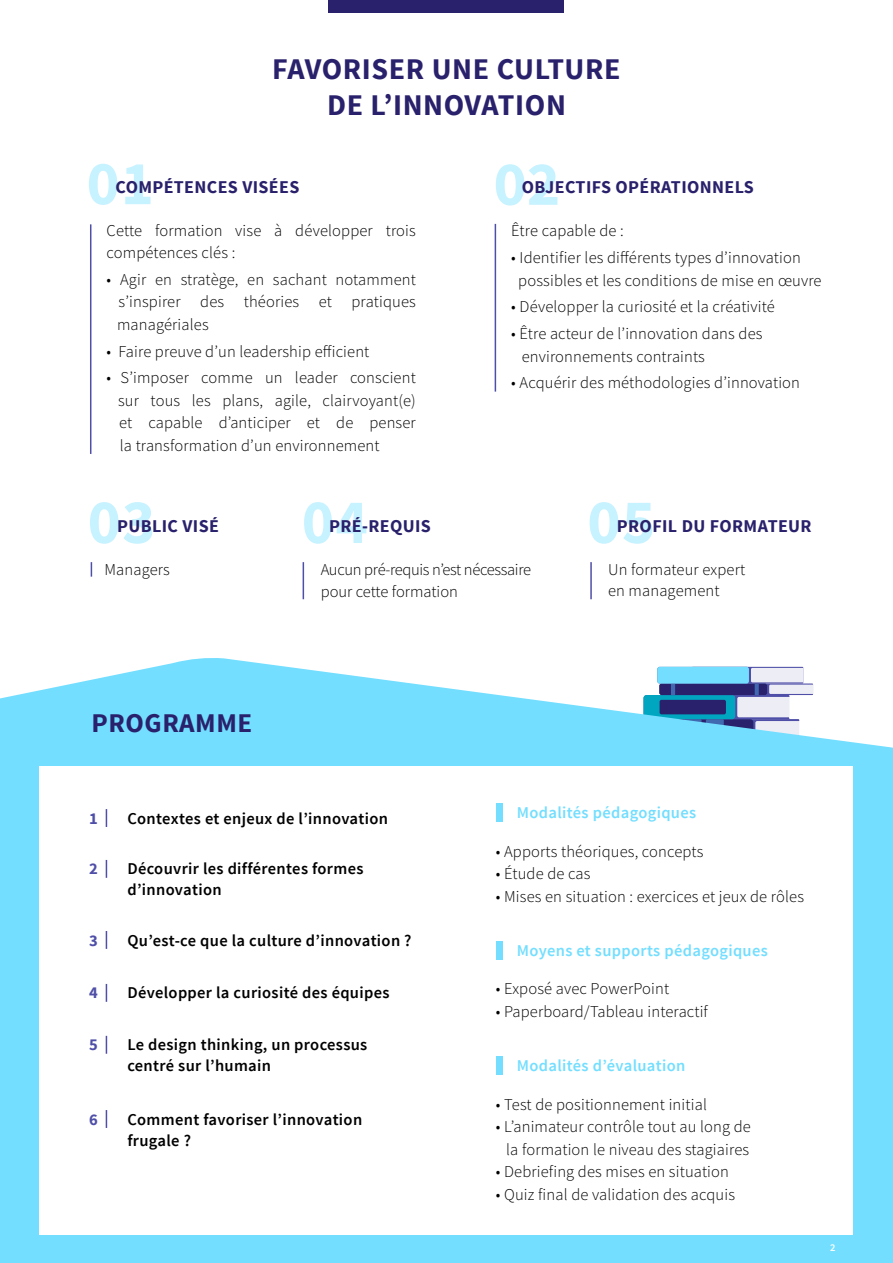
<style>
.page{position:relative;width:893px;height:1263px;background:#fff}
.page>*{position:absolute;margin:0;border:0;box-sizing:border-box;transform-origin:0 0}
.t1{font:700 30px/36px "Source Sans Pro";letter-spacing:.02em;color:#29216b;text-align:center}
.t2{font:700 27px "Source Sans Pro";letter-spacing:.02em;color:#29216b}
.t3{font:700 18px "Source Sans Pro";letter-spacing:.02em;color:#29216b}
.t4{font:300 16.5px/22.5px "Source Sans Pro";letter-spacing:.01em;color:#000}
.t5{font:600 16.5px/21px "Source Sans Pro";letter-spacing:.02em;color:#000}
.t6{font:600 16.5px "Source Sans Pro";letter-spacing:.02em;color:#73deff}
.t7{font:300 16.5px/22.5px "Source Sans Pro";letter-spacing:-.02em;color:#000}
.t8{font:700 16.5px "Source Sans Pro";color:#4f4fa8}
.t9{font:600 10.5px "Source Sans Pro";color:#fff}
</style>
<div class="page">
<svg style="left:0;top:658px;width:893px;height:605px;fill:#73deff"></svg>
<div style="left:40px;top:766px;width:813px;height:469px;background:#fff"></div>
<svg style="left:106px;top:809px;width:1px;height:18px"></svg>
<svg style="left:106px;top:860px;width:1px;height:18px"></svg>
<svg style="left:106px;top:984px;width:1px;height:18px"></svg>
<svg style="left:106px;top:931px;width:1px;height:18px"></svg>
<svg style="left:106px;top:1110px;width:1px;height:18px"></svg>
<svg style="left:106px;top:1036px;width:1px;height:18px"></svg>
<div style="left:329px;top:0;width:235px;height:13px;background:#29216b"></div>
<div style="left:819px;top:1236px;width:27px;height:27px;background:#73deff"></div>
<svg style="left:89px;top:164px;width:62px;height:41px"></svg>
<hr style="left:90px;top:224px;width:1px;height:230px;background:#4f4fa8">
<svg style="left:90px;top:502px;width:62px;height:42px"></svg>
<svg style="left:91px;top:562px;width:1px;height:15px"></svg>
<svg style="left:496px;top:164px;width:61px;height:42px"></svg>
<hr style="left:495px;top:224px;width:1px;height:168px;background:#4f4fa8">
<hr style="left:303px;top:562px;width:1px;height:37px;background:#4f4fa8">
<svg style="left:304px;top:502px;width:62px;height:42px"></svg>
<hr style="left:590px;top:562px;width:2px;height:37px;background:#4f4fa8">
<svg style="left:590px;top:502px;width:62px;height:42px"></svg>
<div style="left:496px;top:804px;width:6px;height:18px;background:#73deff"></div>
<div style="left:496px;top:941px;width:6px;height:19px;background:#73deff"></div>
<div style="left:496px;top:1056px;width:6px;height:19px;background:#73deff"></div>
<h1 class="t1" style="left:272px;top:52px;width:350px">FAVORISER UNE CULTURE<br>DE L’INNOVATION</h1>
<p class="t3" style="left:116px;top:175px;width:185px">COMPÉTENCES VISÉES</p>
<p class="t4" style="left:107px;top:219px;width:311px">Cette formation vise à développer trois compétences clés :</p>
<p class="t4" style="left:117px;top:268px;width:300px;text-align:justify;text-indent:-10px">• Agir en stratège, en sachant notamment s’inspirer des théories et pratiques managériales</p>
<p class="t4" style="left:107px;top:340px;width:264px">• Faire preuve d’un leadership efficient</p>
<p class="t4" style="left:118px;top:367px;width:299px;text-align:justify;text-indent:-11px">• S’imposer comme un leader conscient sur tous les plans, agile, clairvoyant(e) et capable d’anticiper et de penser la transformation d’un environnement</p>
<p class="t3" style="left:522px;top:176px;width:234px">OBJECTIFS OPÉRATIONNELS</p>
<p class="t4" style="left:511px;top:220px;width:114px">Être capable de :</p>
<p class="t4" style="left:518px;top:246px;width:305px;text-indent:-7px">• Identifier les différents types d’innovation possibles et les conditions de mise en œuvre</p>
<p class="t4" style="left:511px;top:296px;width:265px">• Développer la curiosité et la créativité</p>
<p class="t4" style="left:522px;top:322px;width:242px;text-indent:-10px">• Être acteur de l’innovation dans des environnements contraints</p>
<p class="t4" style="left:511px;top:372px;width:290px">• Acquérir des méthodologies d’innovation</p>
<p class="t3" style="left:117px;top:514px;width:103px">PUBLIC VISÉ</p>
<p class="t4" style="left:104px;top:558px;width:67px">Managers</p>
<p class="t3" style="left:329px;top:514px;width:103px">PRÉ-REQUIS</p>
<p class="t7" style="left:321px;top:558px;width:212px">Aucun pré-requis n’est nécessaire pour cette formation</p>
<p class="t3" style="left:617px;top:514px;width:196px">PROFIL DU FORMATEUR</p>
<p class="t4" style="left:608px;top:558px;width:139px;line-height:21px">Un formateur expert en management</p>
<h2 class="t2" style="left:91px;top:706px;width:162px">PROGRAMME</h2>
<p class="t8" style="left:89px;top:807px;width:10px">1</p>
<p class="t8" style="left:89px;top:858px;width:10px">2</p>
<p class="t5" style="left:127px;top:808px;width:262px">Contextes et enjeux de l’innovation</p>
<p class="t5" style="left:127px;top:859px;width:238px">Découvrir les différentes formes d’innovation</p>
<p class="t8" style="left:89px;top:929px;width:10px">3</p>
<p class="t5" style="left:127px;top:930px;width:286px">Qu’est-ce que la culture d’innovation ?</p>
<p class="t8" style="left:89px;top:982px;width:10px">4</p>
<p class="t5" style="left:127px;top:983px;width:264px">Développer la curiosité des équipes</p>
<p class="t8" style="left:89px;top:1034px;width:10px">5</p>
<p class="t5" style="left:127px;top:1035px;width:242px">Le design thinking, un processus centré sur l’humain</p>
<p class="t8" style="left:89px;top:1108px;width:10px">6</p>
<p class="t5" style="left:127px;top:1109px;width:236px">Comment favoriser l’innovation frugale ?</p>
<p class="t6" style="left:517px;top:802px;width:181px">Modalités pédagogiques</p>
<p class="t4" style="left:496px;top:840px;width:209px">• Apports théoriques, concepts</p>
<p class="t4" style="left:496px;top:863px;width:96px">• Étude de cas</p>
<p class="t4" style="left:496px;top:885px;width:310px">• Mises en situation : exercices et jeux de rôles</p>
<p class="t6" style="left:517px;top:940px;width:253px">Moyens et supports pédagogiques</p>
<p class="t4" style="left:496px;top:978px;width:175px">• Exposé avec PowerPoint</p>
<p class="t4" style="left:496px;top:1000px;width:214px">• Paperboard/Tableau interactif</p>
<p class="t6" style="left:517px;top:1055px;width:170px">Modalités d’évaluation</p>
<p class="t4" style="left:496px;top:1093px;width:213px">• Test de positionnement initial</p>
<p class="t4" style="left:496px;top:1115px;width:257px;text-align:center">• L’animateur contrôle tout au long de la formation le niveau des stagiaires</p>
<p class="t4" style="left:496px;top:1160px;width:235px">• Debriefing des mises en situation</p>
<p class="t4" style="left:496px;top:1183px;width:241px">• Quiz final de validation des acquis</p>
<p class="t9" style="left:830px;top:1240px;width:7px">2</p>
</div>
